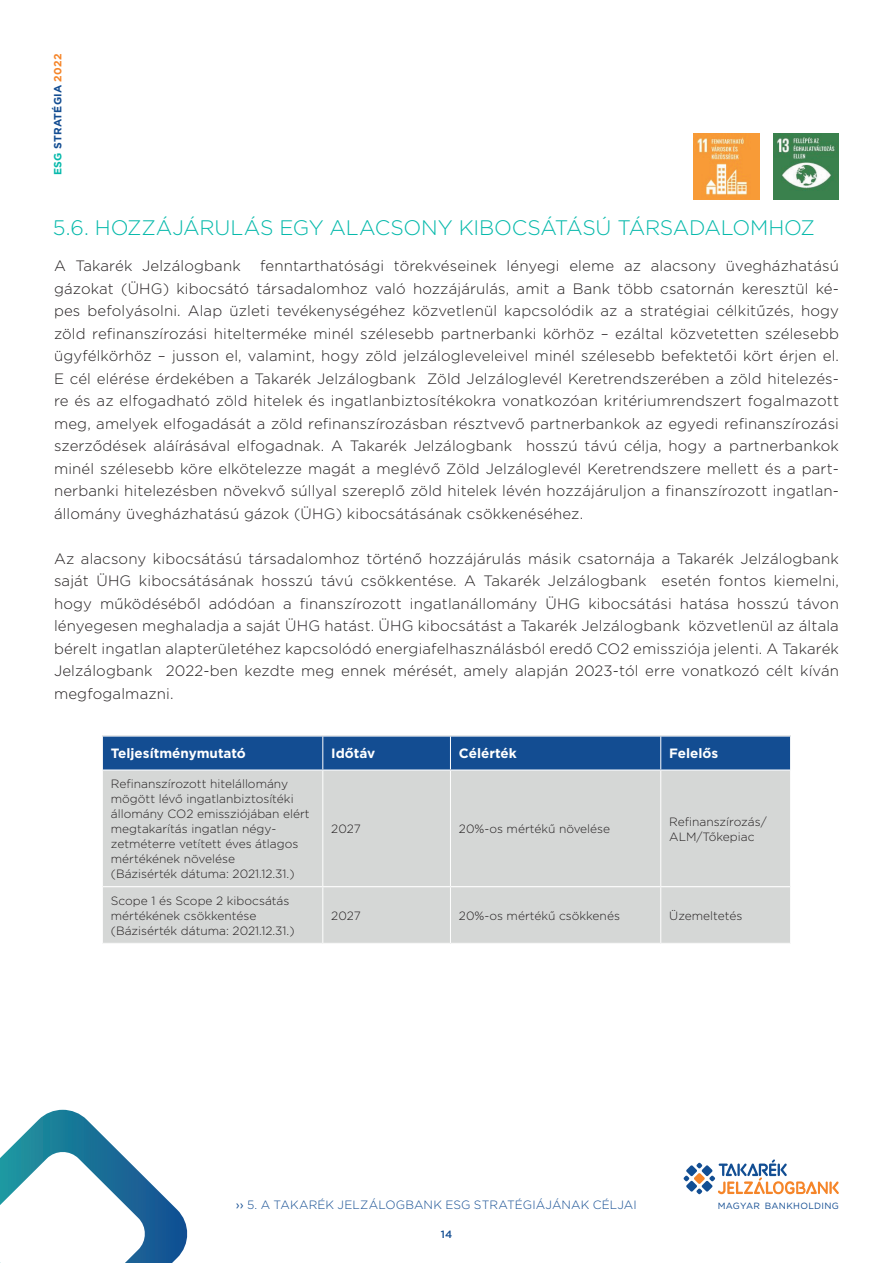
<style>
.page{position:relative;width:893px;height:1263px;background:#fff}
.page>*{position:absolute;margin:0;border:0;box-sizing:border-box;transform-origin:0 0}
.t1{font:300 21px "Gotham";letter-spacing:-.01em;color:#06b9ab}
.t2{font:300 15px/22.5px "Gotham";letter-spacing:.01em;color:#231f20;text-align:justify}
.t3{font:700 13.5px "Gotham";color:#fff}
.t4{font:300 12px/15px "Gotham";color:#231f20}
.t5{font:300 12px "Gotham";letter-spacing:.01em;color:#134d92}
.t6{font:700 10.5px "Gotham";letter-spacing:.025em;color:#134d92}
.t7{font:500 10.5px "Gotham";color:#134d92}
.t8{font:9px "Gotham";letter-spacing:.03em;color:#134d92}
.s1{color:#06b9ab}
.s2{color:#f58529}
.s3{font-weight:400}
</style>
<div class="page">
<svg style="left:683px;top:1159px;width:156px;height:35px"></svg>
<div style="left:102px;top:736px;width:689px;height:208px;background:#d5d7d6"></div>
<div style="left:103px;top:737px;width:687px;height:32px;background:#134d92"></div>
<hr style="left:102px;top:736px;width:221px;height:1px;background:#fff">
<hr style="left:102px;top:736px;width:1px;height:34px;background:#fff">
<hr style="left:323px;top:736px;width:127px;height:1px;background:#fff">
<hr style="left:450px;top:736px;width:211px;height:1px;background:#fff">
<hr style="left:661px;top:736px;width:130px;height:1px;background:#fff">
<hr style="left:790px;top:736px;width:1px;height:34px;background:#fff">
<hr style="left:102px;top:770px;width:1px;height:117px;background:#fff">
<hr style="left:790px;top:770px;width:1px;height:117px;background:#fff">
<hr style="left:102px;top:887px;width:1px;height:56px;background:#fff">
<hr style="left:790px;top:887px;width:1px;height:56px;background:#fff">
<hr style="left:102px;top:943px;width:221px;height:1px;background:#fff">
<hr style="left:323px;top:943px;width:127px;height:1px;background:#fff">
<hr style="left:450px;top:943px;width:211px;height:1px;background:#fff">
<hr style="left:661px;top:943px;width:130px;height:1px;background:#fff">
<hr style="left:322px;top:736px;width:1px;height:33px;background:#fff">
<hr style="left:450px;top:736px;width:1px;height:33px;background:#fff">
<hr style="left:660px;top:736px;width:1px;height:33px;background:#fff">
<hr style="left:322px;top:771px;width:1px;height:115px;background:#fff">
<hr style="left:450px;top:771px;width:1px;height:115px;background:#fff">
<hr style="left:660px;top:771px;width:1px;height:115px;background:#fff">
<hr style="left:322px;top:887px;width:1px;height:56px;background:#fff">
<hr style="left:450px;top:887px;width:1px;height:56px;background:#fff">
<hr style="left:660px;top:887px;width:1px;height:56px;background:#fff">
<hr style="left:103px;top:769px;width:220px;height:2px;background:#fff">
<hr style="left:323px;top:769px;width:127px;height:2px;background:#fff">
<hr style="left:450px;top:769px;width:211px;height:2px;background:#fff">
<hr style="left:661px;top:769px;width:129px;height:2px;background:#fff">
<hr style="left:103px;top:886px;width:220px;height:1px;background:#fff">
<hr style="left:323px;top:886px;width:127px;height:1px;background:#fff">
<hr style="left:450px;top:886px;width:211px;height:1px;background:#fff">
<hr style="left:661px;top:886px;width:129px;height:1px;background:#fff">
<svg style="left:0;top:1110px;width:188px;height:153px"></svg>
<img style="left:693px;top:133px;width:66px;height:66px">
<img style="left:773px;top:133px;width:66px;height:66px">
<p class="t6" style="left:51px;top:175px;width:123px;rotate:-90deg"><span class="s1">ESG</span> STRATÉGIA <span class="s2">2022</span></p>
<h1 class="t1" style="left:53px;top:214px;width:764px">5.6. HOZZÁJÁRULÁS EGY ALACSONY KIBOCSÁTÁSÚ TÁRSADALOMHOZ</h1>
<p class="t2" style="left:54px;top:254px;width:188px">A Takarék Jelzálogbank</p>
<p class="t2" style="left:54px;top:254px;width:786px;text-indent:206px">fenntarthatósági törekvéseinek lényegi eleme az alacsony üvegházhatású gázokat (ÜHG) kibocsátó társadalomhoz való hozzájárulás, amit a Bank több csatornán keresztül ké&shy;pes befolyásolni. Alap üzleti tevékenységéhez közvetlenül kapcsolódik az a stratégiai célkitűzés, hogy zöld refinanszírozási hitelterméke minél szélesebb partnerbanki körhöz – ezáltal közvetetten szélesebb ügyfélkörhöz – jusson el, valamint, hogy zöld jelzálogleveleivel minél szélesebb befektetői kört érjen el.<br>E cél elérése érdekében a Takarék Jelzálogbank Zöld Jelzáloglevél Keretrendszerében a zöld hitelezés&shy;re és az elfogadható zöld hitelek és ingatlanbiztosítékokra vonatkozóan kritériumrendszert fogalmazott meg, amelyek elfogadását a zöld refinanszírozásban résztvevő partnerbankok az egyedi refinanszírozási szerződések aláírásával elfogadnak. A Takarék Jelzálogbank hosszú távú célja, hogy a partnerbankok minél szélesebb köre elkötelezze magát a meglévő Zöld Jelzáloglevél Keretrendszere mellett és a part&shy;nerbanki hitelezésben növekvő súllyal szereplő zöld hitelek lévén hozzájáruljon a finanszírozott ingatlan&shy;állomány üvegházhatású gázok (ÜHG) kibocsátásának csökkenéséhez.</p>
<p class="t2" style="left:54px;top:547px;width:786px">Az alacsony kibocsátású társadalomhoz történő hozzájárulás másik csatornája a Takarék Jelzálogbank saját ÜHG kibocsátásának hosszú távú csökkentése. A Takarék Jelzálogbank esetén fontos kiemelni, hogy működéséből adódóan a finanszírozott ingatlanállomány ÜHG kibocsátási hatása hosszú távon lényegesen meghaladja a saját ÜHG hatást. ÜHG kibocsátást a Takarék Jelzálogbank közvetlenül az általa bérelt ingatlan alapterületéhez kapcsolódó energiafelhasználásból eredő CO2 emissziója jelenti. A Takarék Jelzálogbank 2022-ben kezdte meg ennek mérését, amely alapján 2023-tól erre vonatkozó célt kíván megfogalmazni.</p>
<p class="t3" style="left:111px;top:745px;width:137px">Teljesítménymutató</p>
<p class="t3" style="left:331px;top:745px;width:46px">Időtáv</p>
<p class="t3" style="left:459px;top:745px;width:59px">Célérték</p>
<p class="t3" style="left:669px;top:745px;width:51px">Felelős</p>
<p class="t4" style="left:111px;top:776px;width:200px">Refinanszírozott hitelállomány mögött lévő ingatlanbiztosítéki állomány CO2 emissziójában elért megtakarítás ingatlan négy&shy;zetméterre vetített éves átlagos mértékének növelése<br>(Bázisérték dátuma: 2021.12.31.)</p>
<p class="t4" style="left:331px;top:821px;width:31px">2027</p>
<p class="t4" style="left:459px;top:821px;width:153px">20%-os mértékű növelése</p>
<p class="t4" style="left:669px;top:814px;width:99px">Refinanszírozás/<br>ALM/Tőkepiac</p>
<p class="t4" style="left:111px;top:893px;width:185px">Scope 1 és Scope 2 kibocsátás mértékének csökkentése (Bázisérték dátuma: 2021.12.31.)</p>
<p class="t4" style="left:331px;top:908px;width:31px">2027</p>
<p class="t4" style="left:459px;top:908px;width:163px">20%-os mértékű csökkenés</p>
<p class="t4" style="left:669px;top:908px;width:75px">Üzemeltetés</p>
<p class="t5" style="left:236px;top:1197px;width:402px"><span class="s3">››</span> 5. A TAKARÉK JELZÁLOGBANK ESG STRATÉGIÁJÁNAK CÉLJAI</p>
<p class="t7" style="left:441px;top:1227px;width:13px">14</p>
<p class="t8" style="left:718px;top:1200px;width:123px">MAGYAR BANKHOLDING</p>
</div>
